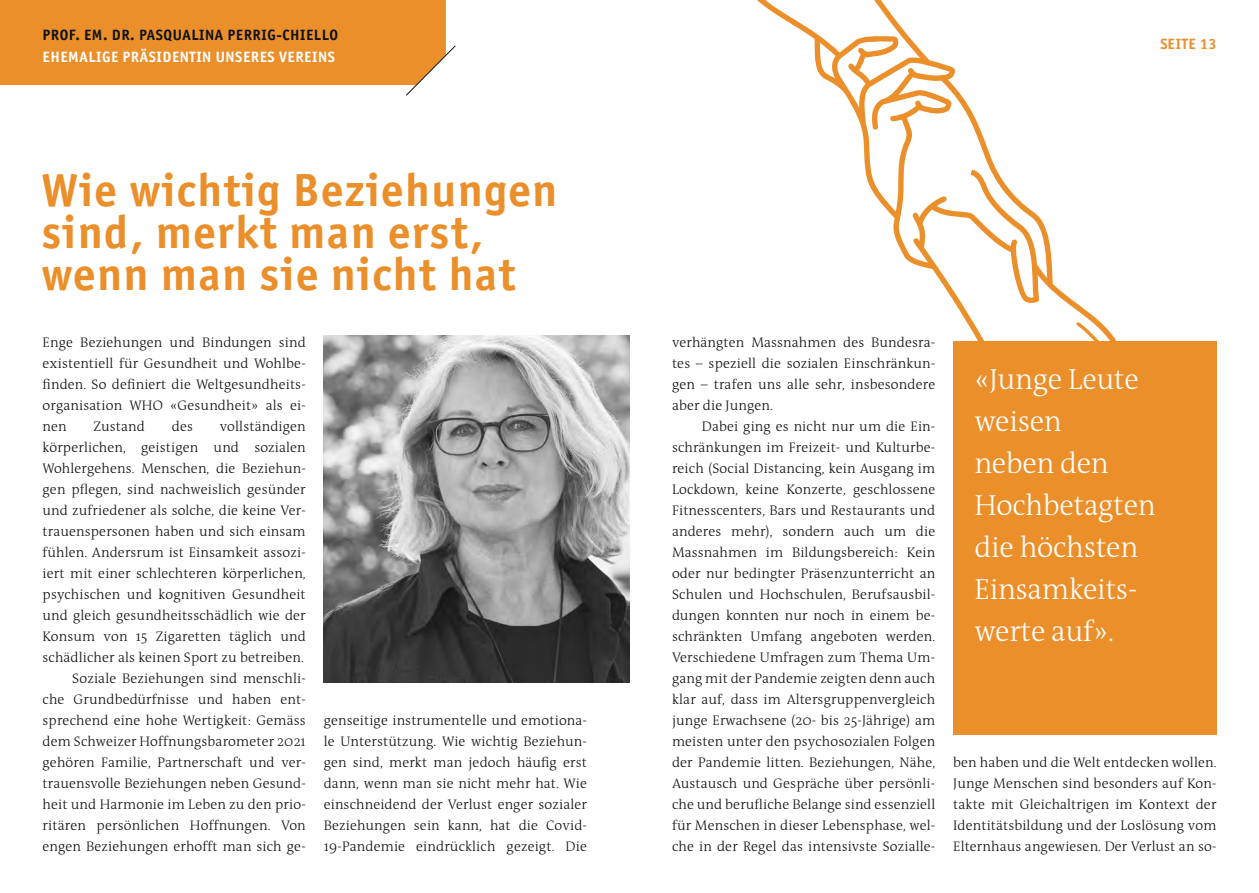
<style>
.page{position:relative;width:1259px;height:893px;background:#fff}
.page>*{position:absolute;margin:0;border:0;box-sizing:border-box;transform-origin:0 0}
.t1{font:700 46.5px/41.8px "Officina San ITC";letter-spacing:.03em;color:#eb8f2b}
.t2{font:300 29.25px/42px "The Antiqua B3";letter-spacing:-.01em;color:#fff}
.t3{font:700 15px "Officina San ITC";letter-spacing:.04em;color:#121212}
.t4{font:700 15px "Officina San ITC";letter-spacing:.04em;color:#fff}
.t5{font:700 15px "Officina San ITC";letter-spacing:.04em;color:#eb8f2b}
.t6{font:300 13.95px/21px "The Antiqua B3";letter-spacing:.01em;color:#121212;text-align:justify}
</style>
<div class="page">
<svg style="left:0;top:0;width:456px;height:96px;background:#ec9e48"></svg>
<img style="left:324px;top:336px;width:305px;height:346px">
<div style="left:953px;top:341px;width:263px;height:393px;background:#eb8f2b"></div>
<svg style="left:757px;top:0;width:359px;height:341px"></svg>
<p class="t3" style="left:43px;top:25px;width:297px">PROF. EM. DR. PASQUALINA PERRIG-CHIELLO</p>
<p class="t4" style="left:43px;top:48px;width:294px">EHEMALIGE PRÄSIDENTIN UNSERES VEREINS</p>
<h1 class="t1" style="left:41px;top:169px;width:517px">Wie wichtig Beziehungen sind, merkt man erst, wenn man sie nicht hat</h1>
<p class="t6" style="left:43px;top:332px;width:265px">Enge Beziehungen und Bindungen sind existentiell für Gesundheit und Wohlbe&shy;finden. So definiert die Weltgesundheits&shy;organisation WHO «Gesundheit» als ei&shy;nen</p>
<p class="t6" style="left:43px;top:416px;width:265px;text-align:right">vollständigen<br>körperlichen, geistigen und sozialen Wohlergehens. Menschen, die Beziehun&shy;gen pflegen, sind nachweislich gesünder und zufriedener als solche, die keine Ver&shy;trauenspersonen haben und sich einsam fühlen. Andersrum ist Einsamkeit assozi&shy;iert mit einer schlechteren körperlichen, psychischen und kognitiven Gesundheit und gleich gesundheitsschädlich wie der Konsum von 15 Zigaretten täglich und schädlicher als keinen Sport zu betreiben.<br>Soziale Beziehungen sind menschli-<br>che Grundbedürfnisse und haben ent&shy;sprechend eine hohe Wertigkeit: Gemäss dem Schweizer Hoffnungsbarometer 2021 gehören Familie, Partnerschaft und ver&shy;trauensvolle Beziehungen neben Gesund&shy;heit und Harmonie im Leben zu den prio&shy;ritären persönlichen Hoffnungen. Von engen Beziehungen erhofft man sich ge-</p>
<p class="t6" style="left:93px;top:416px;width:53px">Zustand</p>
<p class="t6" style="left:172px;top:416px;width:23px">des</p>
<p class="t6" style="left:324px;top:710px;width:265px">genseitige instrumentelle und emotiona&shy;le Unterstützung. Wie wichtig Beziehun&shy;gen sind, merkt man jedoch häufig erst dann, wenn man sie nicht mehr hat. Wie einschneidend der Verlust enger sozialer Beziehungen sein kann, hat die Covid-19-Pandemie eindrücklich gezeigt. Die</p>
<p class="t5" style="left:1160px;top:34px;width:58px">SEITE 13</p>
<p class="t6" style="left:672px;top:332px;width:265px">verhängten Massnahmen des Bundesra&shy;tes – speziell die sozialen Einschränkun&shy;gen – trafen uns alle sehr, insbesondere aber die Jungen.</p>
<p class="t6" style="left:672px;top:416px;width:265px;text-indent:30px">Dabei ging es nicht nur um die Ein&shy;schränkungen im Freizeit- und Kulturbe&shy;reich (Social Distancing, kein Ausgang im Lockdown, keine Konzerte, geschlossene Fitnesscenters, Bars und Restaurants und anderes mehr), sondern auch um die Massnahmen im Bildungsbereich: Kein oder nur bedingter Präsenzunterricht an Schulen und Hochschulen, Berufsausbil&shy;dungen konnten nur noch in einem be&shy;schränkten Umfang angeboten werden.<br>Verschiedene Umfragen zum Thema Um&shy;gang mit der Pandemie zeigten denn auch klar auf, dass im Altersgruppenvergleich junge Erwachsene (20- bis 25-Jährige) am meisten unter den psychosozialen Folgen der Pandemie litten. Beziehungen, Nähe, Austausch und Gespräche über persönli&shy;che und berufliche Belange sind essenziell für Menschen in dieser Lebensphase, wel&shy;che in der Regel das intensivste Sozialle-</p>
<h2 class="t2" style="left:974px;top:359px;width:183px">«Junge Leute weisen<br>neben den<br>Hochbetagten die höchsten<br>Einsamkeits&shy;werte auf».</h2>
<p class="t6" style="left:953px;top:752px;width:265px">ben haben und die Welt entdecken wollen.<br>Junge Menschen sind besonders auf Kon&shy;takte mit Gleichaltrigen im Kontext der Identitätsbildung und der Loslösung vom Elternhaus angewiesen. Der Verlust an so-</p>
</div>
